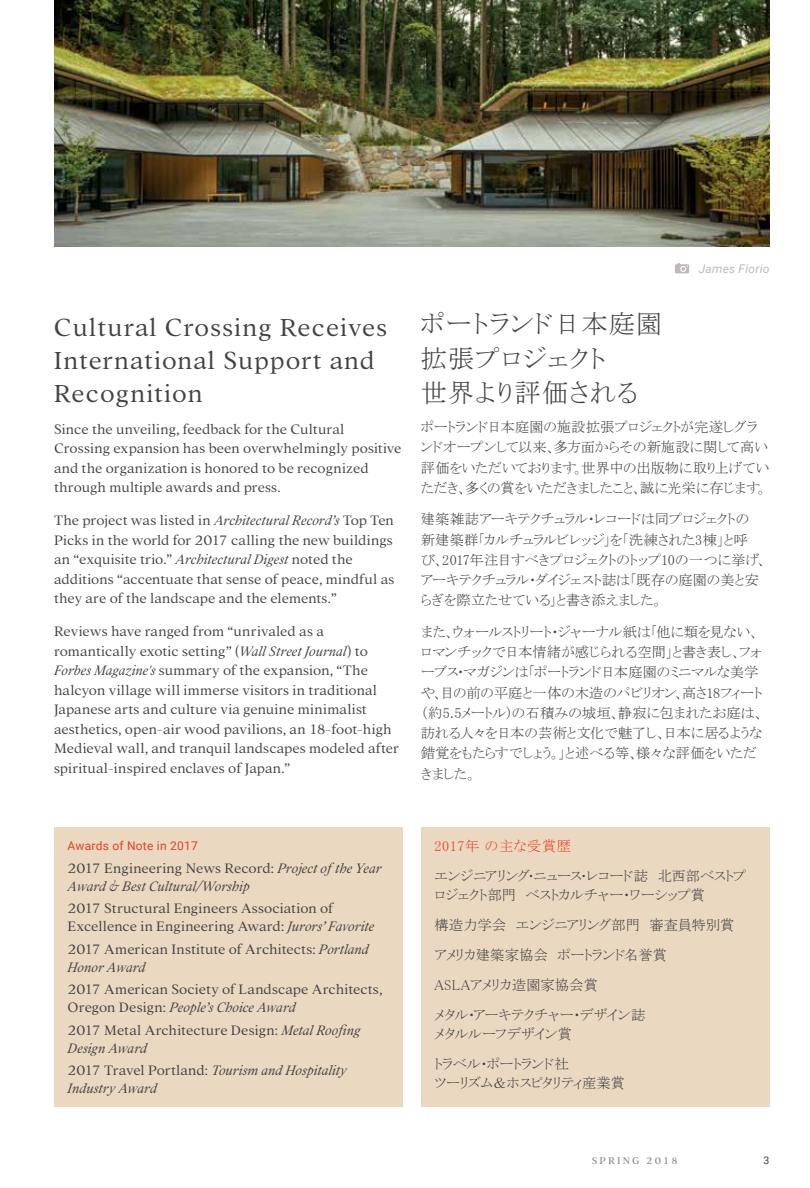
<style>
.page{position:relative;width:810px;height:1188px;background:#fff}
.page>*{position:absolute;margin:0;border:0;box-sizing:border-box;transform-origin:0 0}
.t1{font:300 27px/33px "Addington CF";letter-spacing:.035em;color:#434144}
.t2{font:26.25px/34.5px "MS P Mincho";letter-spacing:.04em;color:#434144}
.t3{font:300 15px/19.5px "Addington CF";letter-spacing:.005em;color:#434144}
.t4{font:italic 300 15px/18px "Addington CF";letter-spacing:-.005em;color:#434144}
.t5{font:14.25px/20.2px "MS P Mincho";letter-spacing:-.01em;color:#434144}
.t6{font:14.25px "MS P Mincho";letter-spacing:.04em;color:#e44126}
.t7{font:12px "Roboto";letter-spacing:.02em;color:#e44126}
.t8{font:italic 12px "Roboto";letter-spacing:.02em;color:#bdb9ba}
.t9{font:10.5px "Addington CF";letter-spacing:.2em;color:#8d8789}
.t10{font:10.5px "Roboto";color:#434144}
.s1{font-style:italic}
.s2{font-style:normal}
</style>
<div class="page">
<img style="left:54px;top:0;width:716px;height:246px">
<svg style="left:675px;top:263px;width:14px;height:10px"></svg>
<div style="left:54px;top:827px;width:349px;height:280px;background:#ebd8c0"></div>
<div style="left:421px;top:827px;width:349px;height:280px;background:#ebd8c0"></div>
<h1 class="t1" style="left:54px;top:312px;width:335px">Cultural Crossing Receives<br>International Support and<br>Recognition</h1>
<h2 class="t2" style="left:421px;top:307px;width:243px">ポートランド日本庭園拡張プロジェクト<br>世界より評価される</h2>
<p class="t8" style="left:699px;top:260px;width:72px">James Fiorio</p>
<p class="t3" style="left:54px;top:420px;width:349px">Since the unveiling, feedback for the Cultural Crossing expansion has been overwhelmingly positive and the organization is honored to be recognized through multiple awards and press.</p>
<p class="t3" style="left:54px;top:511px;width:342px">The project was listed in <span class="s1">Architectural Record’s</span> Top Ten Picks in the world for 2017 calling the new buildings an “exquisite trio.” <span class="s1">Architectural Digest</span> noted the additions “accentuate that sense of peace, mindful as they are of the landscape and the elements.”</p>
<p class="t3" style="left:54px;top:622px;width:347px">Reviews have ranged from “unrivaled as a romantically exotic setting” (<span class="s1">Wall Street Journal</span>) to <span class="s1">Forbes Magazine's</span> summary of the expansion, “The halcyon village will immerse visitors in traditional Japanese arts and culture via genuine minimalist aesthetics, open-air wood pavilions, an 18-foot-high Medieval wall, and tranquil landscapes modeled after spiritual-inspired enclaves of Japan.”</p>
<p class="t5" style="left:421px;top:417px;width:350px">ポートランド日本庭園の施設拡張プロジェクトが完遂しグランドオープンして以来、多方面からその新施設に関して高い評価をいただいております。世界中の出版物に取り上げていただき、多くの賞をいただきましたこと、誠に光栄に存じます。</p>
<p class="t5" style="left:421px;top:509px;width:348px">建築雑誌アーキテクチュラル・レコードは同プロジェクトの新建築群「カルチュラルビレッジ」を「洗練された3棟」と呼<br>び、2017年注目すべきプロジェクトのトップ10の一つに挙げ、アーキテクチュラル・ダイジェスト誌は「既存の庭園の美と安らぎを際立たせている」と書き添えました。</p>
<p class="t5" style="left:421px;top:622px;width:345px">また、ウォールストリート・ジャーナル紙は「他に類を見ない、ロマンチックで日本情緒が感じられる空間」と書き表し、フォーブス・マガジンは「ポートランド日本庭園のミニマルな美学や、目の前の平庭と一体の木造のパビリオン、高さ18フィート（約5.5メートル）の石積みの城垣、静寂に包まれたお庭は、訪れる人々を日本の芸術と文化で魅了し、日本に居るような錯覚をもたらすでしょう。」と述べる等、様々な評価をいただきました。</p>
<p class="t7" style="left:68px;top:837px;width:132px">Awards of Note in 2017</p>
<p class="t4" style="left:68px;top:859px;width:316px"><span class="s2">2017 Engineering News Record:</span> Project of the Year<br>Award &amp; Best Cultural/Worship</p>
<p class="t3" style="left:68px;top:900px;width:308px;line-height:18px">2017 Structural Engineers Association of<br>Excellence in Engineering Award: <span class="s1">Jurors’ Favorite</span></p>
<p class="t3" style="left:68px;top:940px;width:303px;line-height:18px">2017 American Institute of Architects: <span class="s1">Portland<br>Honor Award</span></p>
<p class="t3" style="left:68px;top:981px;width:316px;line-height:18px">2017 American Society of Landscape Architects,<br>Oregon Design: <span class="s1">People’s Choice Award</span></p>
<p class="t3" style="left:68px;top:1021px;width:295px;line-height:18px">2017 Metal Architecture Design: <span class="s1">Metal Roofing<br>Design Award</span></p>
<p class="t4" style="left:68px;top:1062px;width:281px"><span class="s2">2017 Travel Portland:</span> Tourism and Hospitality<br>Industry Award</p>
<p class="t6" style="left:434px;top:839px;width:138px">2017年 の主な受賞歴</p>
<p class="t5" style="left:434px;top:867px;width:313px;line-height:18.8px">エンジニアリング･ニュース･レコード誌　北西部ベストプロジェクト部門　ベストカルチャー・ワーシップ賞　</p>
<p class="t5" style="left:434px;top:910px;width:302px;line-height:30.2px">構造力学会　エンジニアリング部門　審査員特別賞アメリカ建築家協会　ポートランド名誉賞<br>ASLAアメリカ造園家協会賞<br>メタル・アーキテクチャー・デザイン誌</p>
<p class="t5" style="left:434px;top:1019px;width:139px;line-height:30.2px">メタルルーフデザイン賞トラベル・ポートランド社</p>
<p class="t5" style="left:434px;top:1073px;width:192px">ツーリズム＆ホスピタリティ産業賞</p>
<p class="t9" style="left:592px;top:1155px;width:87px">SPRING 2018</p>
<p class="t10" style="left:764px;top:1153px;width:7px">3</p>
</div>
